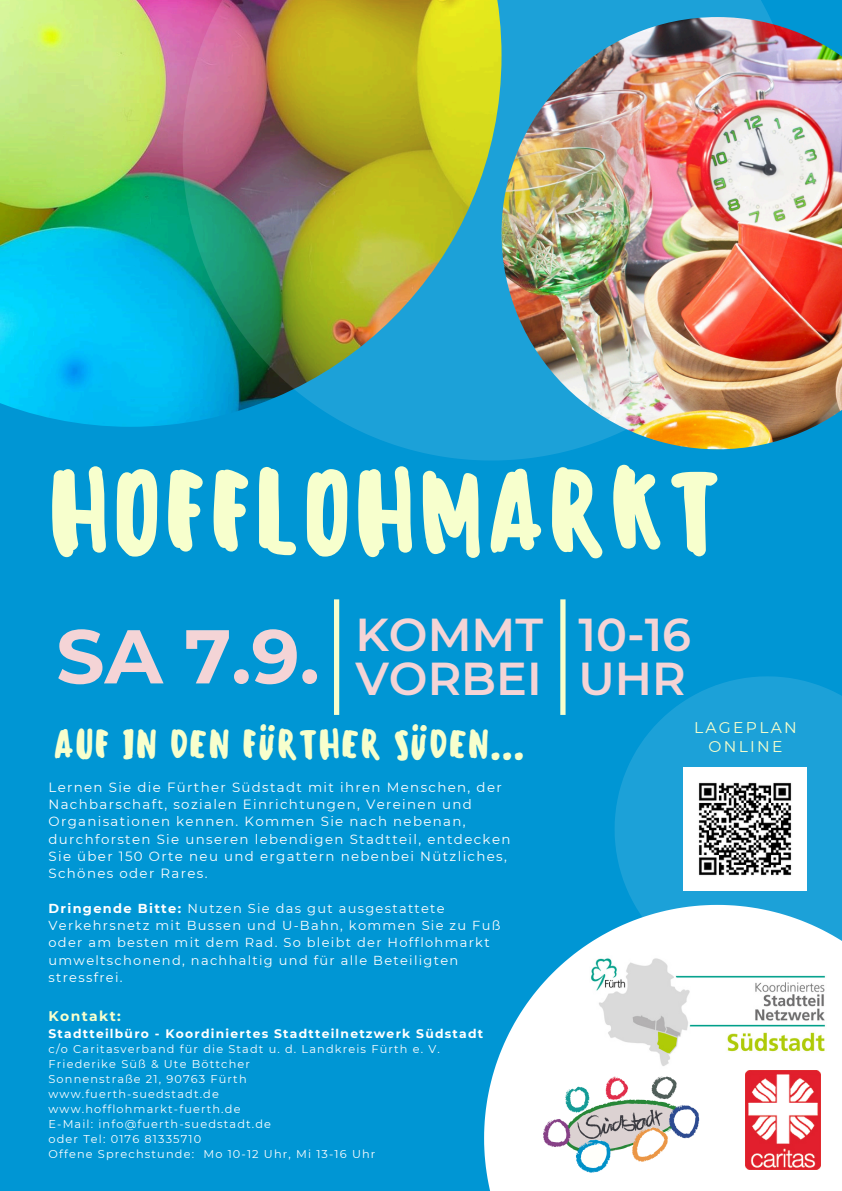
<style>
.page{position:relative;width:842px;height:1191px;background:#fff}
.page>*{position:absolute;margin:0;border:0;box-sizing:border-box;transform-origin:0 0}
.t1{font:500 109px "Sensei";color:#f7ffcd}
.t2{font:700 76px "Montserrat";color:#f4d4d6}
.t3{font:600 46px/44.2px "Montserrat";color:#f4d4d6}
.t4{font:500 38.2px "Sensei";color:#f7ffcd}
.t5{font:15.5px/19.8px "Montserrat";letter-spacing:.15em;color:#f7ffcd;text-align:center}
.t6{font:700 13.9px "Montserrat";letter-spacing:.1em;color:#f7ffcd}
.t7{font:13.4px/17.2px "Montserrat";letter-spacing:.1em;color:#fff}
.t8{font:13px/17.2px "Montserrat";letter-spacing:.1em;color:#fff}
.t9{font:700 12.3px "Montserrat";letter-spacing:.1em;color:#fff}
.t10{font:11.3px "Montserrat";letter-spacing:.1em;color:#fff}
.s1{font-weight:700}
</style>
<div class="page">
<div style="left:0;top:0;width:842px;height:1190px;background:#0096d4"></div>
<svg style="left:615px;top:676px;width:227px;height:228px;fill:#1ca1d8"></svg>
<img style="left:800px;top:33px;width:42px;height:400px">
<img style="left:0;top:0;width:183px;height:427px">
<svg style="left:484px;top:904px;width:358px;height:286px;fill:#fff"></svg>
<img style="left:589px;top:955px;width:237px;height:115px">
<div style="left:779px;top:1070px;width:63px;height:86px;background:#fff"></div>
<img style="left:746px;top:1070px;width:75px;height:98px">
<img style="left:543px;top:1076px;width:164px;height:95px">
<img style="left:183px;top:0;width:617px;height:460px">
<div style="left:560px;top:599px;width:6px;height:115px;background:#f7ffcd"></div>
<div style="left:334px;top:599px;width:5px;height:115px;background:#f7ffcd"></div>
<img style="left:684px;top:767px;width:123px;height:123px">
<h5 class="t1" style="left:47px;top:448px;width:678px">HOFFLOHMARKT</h5>
<p class="t2" style="left:56px;top:609px;width:265px">SA 7.9.</p>
<h4 class="t3" style="left:355px;top:612px;width:189px">KOMMT<br>VORBEI</h4>
<p class="t3" style="left:579px;top:612px;width:114px">10-16<br>UHR</p>
<h2 class="t4" style="left:53px;top:721px;width:473px">AUF IN DEN FÜRTHER SÜDEN...</h2>
<p class="t7" style="left:49px;top:778px;width:463px">Lernen Sie die Fürther Südstadt mit ihren Menschen, der Nachbarschaft, sozialen Einrichtungen, Vereinen und Organisationen kennen. Kommen Sie nach nebenan, durchforsten Sie unseren lebendigen Stadtteil, entdecken Sie über 150 Orte neu und ergattern nebenbei Nützliches, Schönes oder Rares.</p>
<p class="t8" style="left:49px;top:899px;width:454px"><span class="s1">Dringende Bitte:</span> Nutzen Sie das gut ausgestattete Verkehrsnetz mit Bussen und U-Bahn, kommen Sie zu Fuß oder am besten mit dem Rad. So bleibt der Hofflohmarkt umweltschonend, nachhaltig und für alle Beteiligten stressfrei.</p>
<p class="t6" style="left:49px;top:1007px;width:74px">Kontakt:</p>
<p class="t9" style="left:49px;top:1025px;width:436px">Stadtteilbüro - Koordiniertes Stadtteilnetzwerk Südstadt</p>
<p class="t10" style="left:49px;top:1042px;width:393px">c/o Caritasverband für die Stadt u. d. Landkreis Fürth e. V.</p>
<p class="t10" style="left:49px;top:1057px;width:203px">Friederike Süß &amp; Ute Böttcher</p>
<p class="t10" style="left:49px;top:1072px;width:200px">Sonnenstraße 21, 90763 Fürth</p>
<p class="t10" style="left:49px;top:1087px;width:172px">www.fuerth-suedstadt.de</p>
<p class="t10" style="left:49px;top:1102px;width:193px">www.hofflohmarkt-fuerth.de</p>
<p class="t10" style="left:49px;top:1117px;width:224px">E-Mail: info@fuerth-suedstadt.de</p>
<p class="t10" style="left:49px;top:1131px;width:154px">oder Tel: 0176 81335710</p>
<p class="t10" style="left:49px;top:1146px;width:328px">Offene Sprechstunde: Mo 10-12 Uhr, Mi 13-16 Uhr</p>
<p class="t5" style="left:694px;top:717px;width:104px">LAGEPLAN<br>ONLINE</p>
</div>
